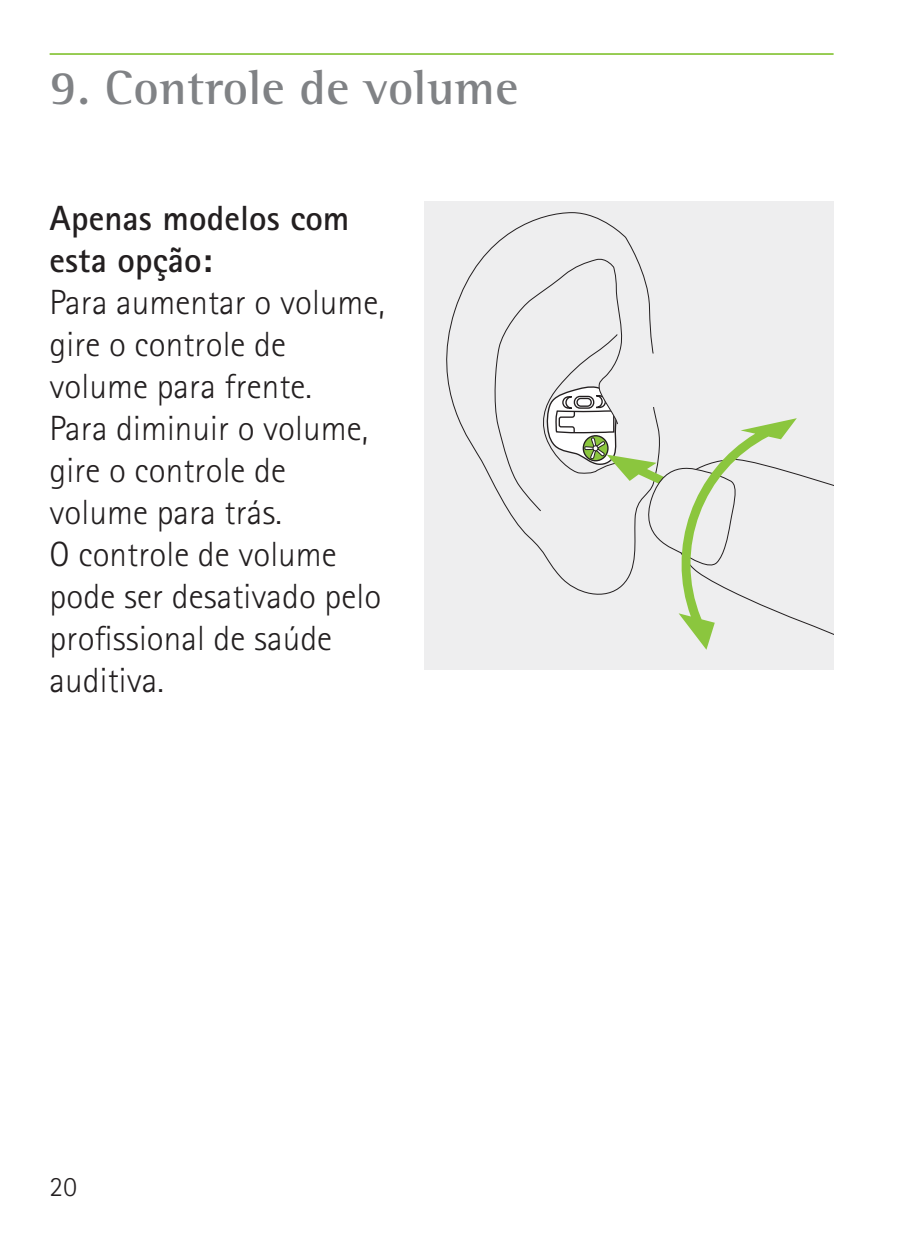
<style>
.page{position:relative;width:913px;height:1241px;background:#fff}
.page>*{position:absolute;margin:0;border:0;box-sizing:border-box;transform-origin:0 0}
.t1{font:700 49px "Rotis Semi Serif Pro";letter-spacing:.01em;color:#808285}
.t2{font:300 35px/42px "Rotis Sans Serif Pro";letter-spacing:.005em;color:#231f20}
.t3{font:700 35px/42px "Rotis Sans Serif Pro";letter-spacing:.005em;color:#231f20}
.t4{font:300 28px "Rotis Sans Serif Pro";color:#231f20}
</style>
<div class="page">
<div style="left:424px;top:202px;width:409px;height:468px;background:#eeeeef"></div>
<svg style="left:446px;top:212px;width:190px;height:268px"></svg>
<svg style="left:491px;top:256px;width:342px;height:394px"></svg>
<hr style="left:50px;top:53px;width:783px;height:2px;background:#8bc63e">
<h1 class="t1" style="left:50px;top:57px;width:470px">9. Controle de volume</h1>
<p class="t3" style="left:50px;top:196px;width:301px">Apenas modelos com esta opção:</p>
<p class="t2" style="left:50px;top:281px;width:337px">Para aumentar o volume, gire o controle de volume para frente.<br>Para diminuir o volume, gire o controle de volume para trás.<br>O controle de volume pode ser desativado pelo profissional de saúde auditiva.</p>
<p class="t4" style="left:50px;top:1170px;width:29px">20</p>
</div>
